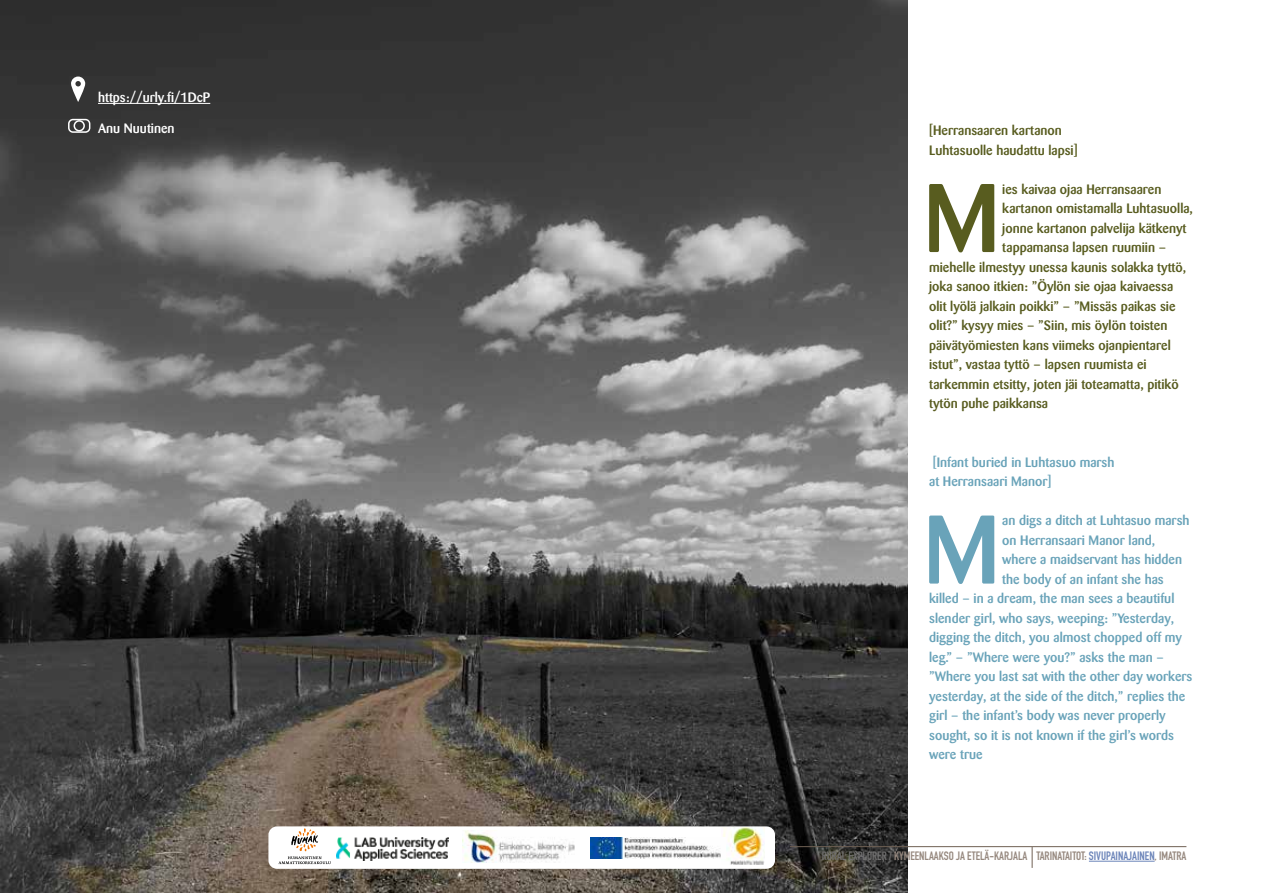
<style>
.page{position:relative;width:1263px;height:893px;background:#fff}
.page>*{position:absolute;margin:0;border:0;box-sizing:border-box;transform-origin:0 0}
.KuvatyyliANGI{font:500 96.3px "Barmeno";color:#585c1f}
.KuvatyyliANGI-2{font:500 96.3px "Barmeno";color:#69a3b9}
.KuvatyyliANGI-3{font:500 13.5px "Barmeno";color:#69a3b9}
.KuvatyyliANGI-4{font:500 13.5px "Barmeno";color:#585c1f}
.KuvatyyliBarmeno_1_k{font:500 13.5px "Barmeno";color:#69a3b9}
.KuvatyyliBarmeno_1_k-2{font:500 13.5px "Barmeno";color:#585c1f}
.Tarina__ja_Lähde__Ur{font:500 13.5px "Barmeno";color:#fff}
.t1{font:700 12px "DIN Condensed";color:#96887e}
.s1{color:#706f6f}
.s2{color:#6b84b9}
</style>
<div class="page">
<img style="left:0;top:0;width:908px;height:893px">
<hr style="left:98px;top:103px;width:112px;height:1px;background:#fff">
<svg style="left:71px;top:77px;width:14px;height:25px"></svg>
<div style="left:68px;top:119px;width:22px;height:14px;border:2px solid #fff;border-radius:4px"></div>
<div style="left:74px;top:120px;width:11px;height:11px;border:2px solid #fff;border-radius:50%"></div>
<hr style="left:1089px;top:861px;width:66px;height:1px;background:#6b84b9">
<hr style="left:790px;top:846px;width:396px;height:1px;background:#706154">
<svg style="left:1032px;top:847px;width:1px;height:21px"></svg>
<div style="left:268px;top:826px;width:507px;height:43px;background:#fff;border-radius:9px"></div>
<img style="left:723px;top:827px;width:41px;height:38px">
<img style="left:590px;top:838px;width:135px;height:21px">
<img style="left:336px;top:838px;width:113px;height:22px">
<img style="left:462px;top:830px;width:113px;height:33px">
<svg style="left:279px;top:828px;width:52px;height:36px"></svg>
<p class="Tarina__ja_Lähde__Ur" style="left:98px;top:89px;width:114px">https://urly.fi/1DcP</p>
<p class="Tarina__ja_Lähde__Ur" style="left:98px;top:120px;width:78px">Anu Nuutinen</p>
<p class="KuvatyyliBarmeno_1_k-2" style="left:929px;top:122px;width:134px">[Herransaaren kartanon</p>
<p class="KuvatyyliBarmeno_1_k-2" style="left:929px;top:142px;width:150px">Luhtasuolle haudattu lapsi]</p>
<p class="KuvatyyliANGI" style="left:923px;top:162px;width:78px">M</p>
<p class="KuvatyyliANGI-4" style="left:1002px;top:181px;width:161px">ies kaivaa ojaa Herransaaren</p>
<p class="KuvatyyliANGI-4" style="left:1002px;top:200px;width:192px">kartanon omistamalla Luhtasuolla,</p>
<p class="KuvatyyliANGI-4" style="left:1002px;top:220px;width:186px">jonne kartanon palvelija kätkenyt</p>
<p class="KuvatyyliANGI-4" style="left:1002px;top:239px;width:165px">tappamansa lapsen ruumiin –</p>
<p class="KuvatyyliANGI-4" style="left:929px;top:259px;width:259px">miehelle ilmestyy unessa kaunis solakka tyttö,</p>
<p class="KuvatyyliANGI-4" style="left:929px;top:278px;width:246px">joka sanoo itkien: ”Öylön sie ojaa kaivaessa</p>
<p class="KuvatyyliANGI-4" style="left:929px;top:298px;width:248px">olit lyölä jalkain poikki” – ”Missäs paikas sie</p>
<p class="KuvatyyliANGI-4" style="left:929px;top:317px;width:240px">olit?” kysyy mies – ”Siin, mis öylön toisten</p>
<p class="KuvatyyliANGI-4" style="left:929px;top:337px;width:243px">päivätyömiesten kans viimeks ojanpientarel</p>
<p class="KuvatyyliANGI-4" style="left:929px;top:356px;width:219px">istut”, vastaa tyttö – lapsen ruumista ei</p>
<p class="KuvatyyliANGI-4" style="left:929px;top:376px;width:251px">tarkemmin etsitty, joten jäi toteamatta, pitikö</p>
<p class="KuvatyyliANGI-4" style="left:929px;top:395px;width:120px">tytön puhe paikkansa</p>
<p class="KuvatyyliBarmeno_1_k" style="left:933px;top:454px;width:183px">[Infant buried in Luhtasuo marsh</p>
<p class="KuvatyyliBarmeno_1_k" style="left:929px;top:473px;width:124px">at Herransaari Manor]</p>
<p class="KuvatyyliANGI-2" style="left:923px;top:493px;width:78px">M</p>
<p class="KuvatyyliANGI-3" style="left:1002px;top:512px;width:189px">an digs a ditch at Luhtasuo marsh</p>
<p class="KuvatyyliANGI-3" style="left:1002px;top:532px;width:154px">on Herransaari Manor land,</p>
<p class="KuvatyyliANGI-3" style="left:1002px;top:551px;width:181px">where a maidservant has hidden</p>
<p class="KuvatyyliANGI-3" style="left:1002px;top:571px;width:163px">the body of an infant she has</p>
<p class="KuvatyyliANGI-3" style="left:929px;top:590px;width:247px">killed – in a dream, the man sees a beautiful</p>
<p class="KuvatyyliANGI-3" style="left:929px;top:610px;width:246px">slender girl, who says, weeping: ”Yesterday,</p>
<p class="KuvatyyliANGI-3" style="left:929px;top:629px;width:254px">digging the ditch, you almost chopped off my</p>
<p class="KuvatyyliANGI-3" style="left:929px;top:649px;width:236px">leg.” – ”Where were you?” asks the man –</p>
<p class="KuvatyyliANGI-3" style="left:929px;top:668px;width:265px">”Where you last sat with the other day workers</p>
<p class="KuvatyyliANGI-3" style="left:929px;top:688px;width:258px">yesterday, at the side of the ditch,” replies the</p>
<p class="KuvatyyliANGI-3" style="left:929px;top:707px;width:238px">girl – the infant’s body was never properly</p>
<p class="KuvatyyliANGI-3" style="left:929px;top:727px;width:247px">sought, so it is not known if the girl’s words</p>
<p class="KuvatyyliANGI-3" style="left:929px;top:746px;width:55px">were true</p>
<p class="t1" style="left:822px;top:848px;width:366px"><span class="s1">RURAL EXPLORER /</span> KYMEENLAAKSO JA ETELÄ-KARJALA TARINATAITOT: <span class="s2">SIVUPAINAJAINEN</span>, IMATRA</p>
</div>
